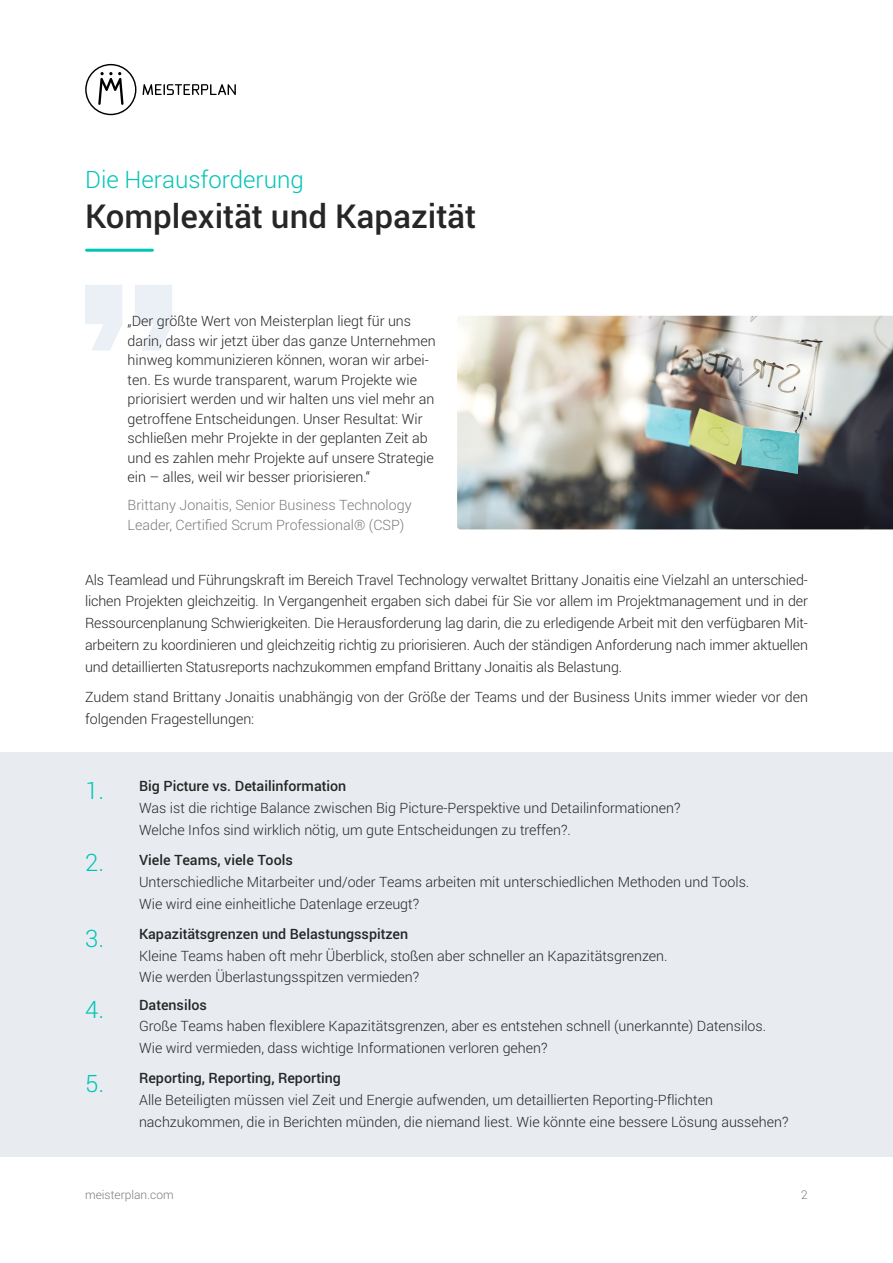
<style>
.page{position:relative;width:893px;height:1263px;background:#fff}
.page>*{position:absolute;margin:0;border:0;box-sizing:border-box;transform-origin:0 0}
.Line_Spacing_H1{font:500 33px "Roboto";color:#262626}
.Line_Spacing_H2{font:300 24px "Roboto";color:#00c5b4}
.Line_Spacing_Paragra{font:300 14.25px/21.8px "Roboto";color:#262626}
.Line_Spacing_Paragra-2{font:300 14.25px/19.5px "Roboto";color:#7d7d7d}
.t1{font:300 12px "Roboto";color:#7d7d7d}
.s1{font-weight:500}
</style>
<div class="page">
<div style="left:0;top:752px;width:893px;height:405px;background:#e8ecf1"></div>
<hr style="left:87px;top:249px;width:65px;height:3px;background:#00c5b4">
<svg style="left:85px;top:285px;width:87px;height:65px"></svg>
<img style="left:457px;top:316px;width:436px;height:213px">
<svg style="left:85px;top:64px;width:51px;height:51px"></svg>
<svg style="left:143px;top:84px;width:93px;height:11px"></svg>
<p class="Line_Spacing_H2" style="left:85px;top:163px;width:220px">Die Herausforderung</p>
<p class="Line_Spacing_H1" style="left:85px;top:193px;width:392px">Komplexität und Kapazität</p>
<p class="Line_Spacing_Paragra" style="left:128px;top:311px;width:310px;line-height:19.5px">„Der größte Wert von Meisterplan liegt für uns darin, dass wir jetzt über das ganze Unternehmen hinweg kommunizieren können, woran wir arbei&shy;ten. Es wurde transparent, warum Projekte wie priorisiert werden und wir halten uns viel mehr an getroffene Entscheidungen. Unser Resultat: Wir schließen mehr Projekte in der geplanten Zeit ab und es zahlen mehr Projekte auf unsere Strategie ein – alles, weil wir besser priorisieren.“</p>
<p class="Line_Spacing_Paragra-2" style="left:128px;top:495px;width:286px">Brittany Jonaitis, Senior Business Technology<br>Leader, Certified Scrum Professional® (CSP)</p>
<p class="Line_Spacing_Paragra" style="left:85px;top:568px;width:724px;text-align:justify">Als Teamlead und Führungskraft im Bereich Travel Technology verwaltet Brittany Jonaitis eine Vielzahl an unterschied&shy;lichen Projekten gleichzeitig. In Vergangenheit ergaben sich dabei für Sie vor allem im Projektmanagement und in der Ressourcenplanung Schwierigkeiten. Die Herausforderung lag darin, die zu erledigende Arbeit mit den verfügbaren Mit&shy;arbeitern zu koordinieren und gleichzeitig richtig zu priorisieren. Auch der ständigen Anforderung nach immer aktuellen und detaillierten Statusreports nachzukommen empfand Brittany Jonaitis als Belastung.</p>
<p class="Line_Spacing_Paragra" style="left:85px;top:685px;width:724px">Zudem stand Brittany Jonaitis unabhängig von der Größe der Teams und der Business Units immer wieder vor den folgenden Fragestellungen:</p>
<p class="Line_Spacing_H2" style="left:85px;top:774px;width:21px">1.</p>
<p class="Line_Spacing_H2" style="left:85px;top:846px;width:21px">2.</p>
<p class="Line_Spacing_H2" style="left:85px;top:922px;width:21px">3.</p>
<p class="Line_Spacing_H2" style="left:85px;top:993px;width:21px">4.</p>
<p class="Line_Spacing_H2" style="left:85px;top:1067px;width:21px">5.</p>
<p class="Line_Spacing_Paragra" style="left:139px;top:775px;width:543px"><span class="s1">Big Picture vs. Detailinformation<br></span>Was ist die richtige Balance zwischen Big Picture-Perspektive und Detailinformationen?<br>Welche Infos sind wirklich nötig, um gute Entscheidungen zu treffen?.</p>
<p class="Line_Spacing_Paragra" style="left:139px;top:849px;width:612px"><span class="s1">Viele Teams, viele Tools<br></span>Unterschiedliche Mitarbeiter und/oder Teams arbeiten mit unterschiedlichen Methoden und Tools.<br>Wie wird eine einheitliche Datenlage erzeugt?</p>
<p class="Line_Spacing_Paragra" style="left:139px;top:922px;width:530px"><span class="s1">Kapazitätsgrenzen und Belastungsspitzen<br></span>Kleine Teams haben oft mehr Überblick, stoßen aber schneller an Kapazitätsgrenzen.<br>Wie werden Überlastungsspitzen vermieden?</p>
<p class="Line_Spacing_Paragra" style="left:139px;top:993px;width:629px"><span class="s1">Datensilos<br></span>Große Teams haben flexiblere Kapazitätsgrenzen, aber es entstehen schnell (unerkannte) Datensilos.<br>Wie wird vermieden, dass wichtige Informationen verloren gehen?</p>
<p class="Line_Spacing_Paragra" style="left:139px;top:1067px;width:651px"><span class="s1">Reporting, Reporting, Reporting<br></span>Alle Beteiligten müssen viel Zeit und Energie aufwenden, um detaillierten Reporting-Pflichten nachzukommen, die in Berichten münden, die niemand liest. Wie könnte eine bessere Lösung aussehen?</p>
<p class="t1" style="left:85px;top:1186px;width:90px">meisterplan.com</p>
<p class="t1" style="left:801px;top:1186px;width:8px">2</p>
</div>
